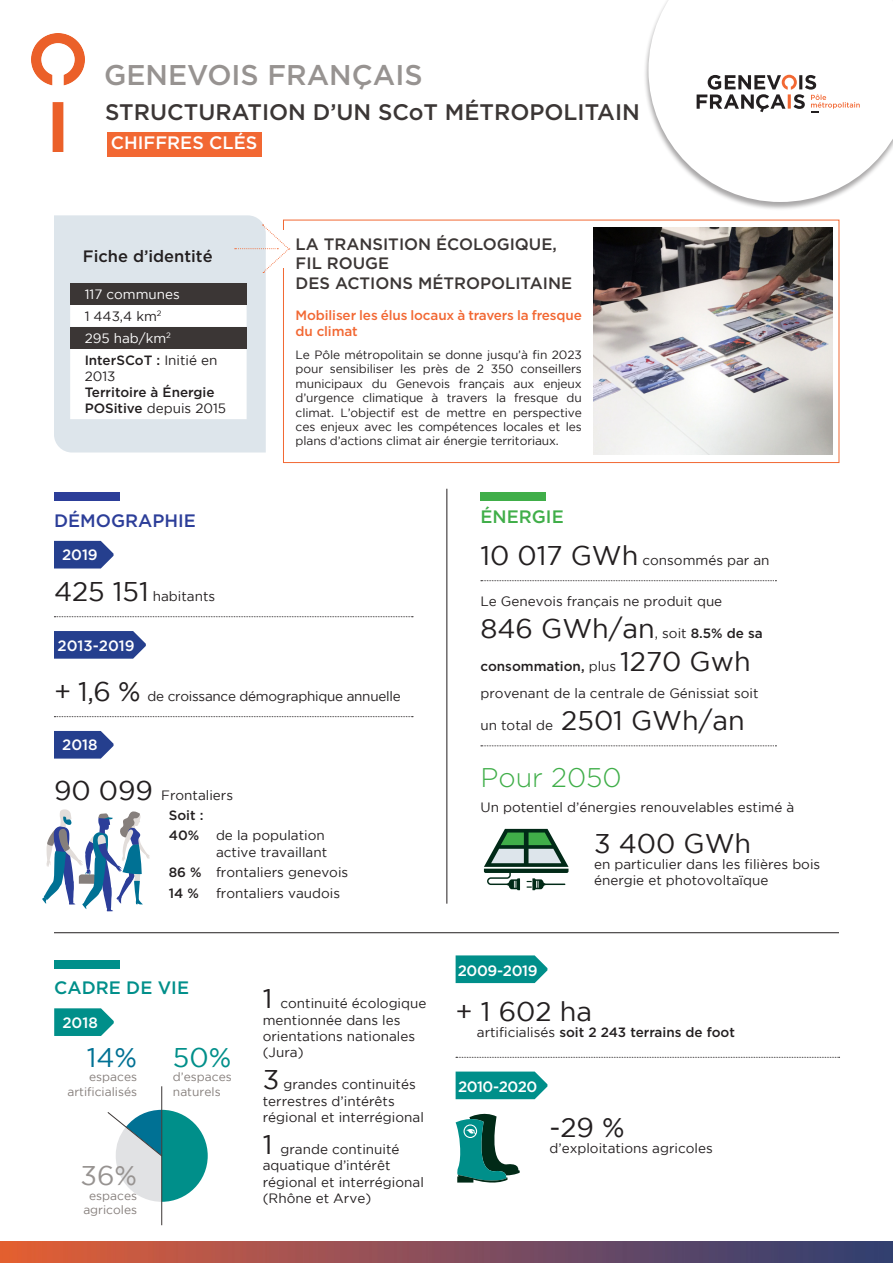
<style>
.page{position:relative;width:893px;height:1263px;background:#fff}
.page>*{position:absolute;margin:0;border:0;box-sizing:border-box;transform-origin:0 0}
.t1{font:500 28.5px "Gotham";color:#979391}
.chapo{font:27px "Gotham";color:#231f20}
.chapo-2{font:300 27px "Gotham";color:#40ae49}
.t2{font:27px "Gotham";color:#008f8a}
.t3{font:27px "Gotham";color:#007194}
.t4{font:27px "Gotham";color:#979391}
.t5{font:500 22.5px "Gotham";color:#3b3635}
.t6{font:500 18px "Gotham";color:#fff}
.t7{font:500 18px "Gotham";color:#2c3e99}
.t8{font:500 18px "Gotham";color:#008f8a}
.chapo-3{font:500 18px "Gotham";color:#40ae49}
.t9{font:500 16.5px/19.8px "Gotham";color:#3b3635}
.t10{font:500 16.5px "Gotham";color:#231f20}
.t11{font:500 15px "Gotham";letter-spacing:-.005em;color:#fff}
.t12{font:500 15px "Gotham";letter-spacing:-.03em;color:#fff}
.chapo-4{font:13.5px/16.2px "Gotham";color:#231f20}
.chapo-5{font:500 13.5px/16.2px "Gotham";color:#231f20}
.t13{font:500 13.5px/16.2px "Gotham";letter-spacing:-.01em;color:#f26833}
.chapo-6{font:13.5px "Gotham";letter-spacing:-.02em;color:#231f20}
.t14{font:13.5px "Gotham";color:#fff}
.t15{font:12px/14.4px "Gotham";letter-spacing:-.01em;color:#231f20;text-align:justify}
.t16{font:12px/14.4px "Gotham";color:#867f7c}
.s1{font-weight:400}
.s2{font-size:27px}
.s3{font-weight:500}
.s4{font-size:13.5px}
.s5{font-weight:500;font-size:13.5px}
.s6{font-weight:400;font-size:27px}
</style>
<div class="page">
<div style="left:107px;top:132px;width:155px;height:24px;background:#f26833"></div>
<div style="left:643px;top:0;width:250px;height:211px;background:#231f20;opacity:.39"></div>
<svg style="left:648px;top:0;width:245px;height:202px"></svg>
<img style="left:32px;top:33px;width:52px;height:118px">
<img style="left:0;top:1242px;width:893px;height:21px">
<div style="left:54px;top:215px;width:212px;height:237px;background:#dde5eb"></div>
<hr style="left:446px;top:489px;width:1px;height:415px;background:#231f20">
<hr style="left:54px;top:932px;width:785px;height:1px;background:#231f20">
<svg style="left:697px;top:75px;width:163px;height:37px"></svg>
<div style="left:480px;top:493px;width:66px;height:8px;background:#40ae49"></div>
<svg style="left:42px;top:809px;width:108px;height:103px"></svg>
<svg style="left:484px;top:829px;width:84px;height:61px"></svg>
<svg style="left:456px;top:1114px;width:64px;height:68px"></svg>
<div style="left:70px;top:283px;width:177px;height:22px;background:#3b3635"></div>
<svg style="left:70px;top:305px;width:177px;height:114px"></svg>
<div style="left:70px;top:327px;width:177px;height:22px;background:#3b3635"></div>
<div style="left:283px;top:220px;width:556px;height:243px;border:1px solid #f26833"></div>
<svg style="left:235px;top:224px;width:55px;height:49px"></svg>
<div style="left:54px;top:960px;width:65px;height:8px;background:#008f8a"></div>
<svg style="left:54px;top:1008px;width:60px;height:28px;background:#1d9c97"></svg>
<hr style="left:161px;top:1086px;width:1px;height:70px;background:#3b3635">
<hr style="left:161px;top:1156px;width:1px;height:69px;background:#3b3635">
<svg style="left:108px;top:1110px;width:100px;height:92px"></svg>
<svg style="left:456px;top:955px;width:91px;height:28px;background:#139792"></svg>
<svg style="left:456px;top:1057px;width:384px;height:1px"></svg>
<svg style="left:456px;top:1071px;width:91px;height:28px;background:#149793"></svg>
<svg style="left:481px;top:580px;width:295px;height:1px"></svg>
<svg style="left:481px;top:745px;width:295px;height:1px"></svg>
<div style="left:54px;top:493px;width:65px;height:8px;background:#2c3e99"></div>
<svg style="left:54px;top:541px;width:60px;height:27px;background:#3b5299"></svg>
<svg style="left:54px;top:616px;width:359px;height:1px"></svg>
<svg style="left:54px;top:631px;width:92px;height:28px;background:#354d96"></svg>
<svg style="left:54px;top:716px;width:359px;height:1px"></svg>
<svg style="left:54px;top:731px;width:60px;height:28px;background:#3e559b"></svg>
<img style="left:593px;top:228px;width:239px;height:227px">
<h1 class="t1" style="left:104px;top:59px;width:320px">GENEVOIS FRANÇAIS</h1>
<p class="t5" style="left:105px;top:99px;width:536px">STRUCTURATION D’UN SCoT MÉTROPOLITAIN</p>
<h3 class="t6" style="left:111px;top:133px;width:148px">CHIFFRES CLÉS</h3>
<p class="t10" style="left:83px;top:247px;width:131px">Fiche d’identité</p>
<p class="t14" style="left:85px;top:287px;width:97px">117 communes</p>
<p class="chapo-4" style="left:85px;top:308px;width:78px">1 443,4 km<sup>2</sup></p>
<p class="t14" style="left:85px;top:330px;width:88px">295 hab/km<sup>2</sup></p>
<p class="chapo-5" style="left:85px;top:351px;width:143px">InterSCoT : <span class="s1">Initié en<br>2013<br></span>Territoire à Énergie<br>POSitive <span class="s1">depuis 2015</span></p>
<p class="t9" style="left:296px;top:233px;width:263px">LA TRANSITION ÉCOLOGIQUE,<br>FIL ROUGE</p>
<p class="t9" style="left:296px;top:273px;width:278px">DES ACTIONS MÉTROPOLITAINE</p>
<p class="t13" style="left:296px;top:307px;width:288px">Mobiliser les élus locaux à travers la fresque du climat</p>
<p class="t15" style="left:296px;top:347px;width:288px">Le Pôle métropolitain se donne jusqu’à fin 2023 pour sensibiliser les près de 2 350 conseillers municipaux du Genevois français aux enjeux d’urgence climatique à travers la fresque du climat. L’objectif est de mettre en perspective ces enjeux avec les compétences locales et les plans d’actions climat air énergie territoriaux.</p>
<p class="t7" style="left:54px;top:510px;width:143px">DÉMOGRAPHIE</p>
<p class="t11" style="left:62px;top:546px;width:37px">2019</p>
<p class="chapo-4" style="left:54px;top:588px;width:163px"><span class="s2">425 151</span> habitants</p>
<p class="t11" style="left:58px;top:637px;width:79px">2013-2019</p>
<p class="chapo-6" style="left:54px;top:689px;width:348px"><span class="s2">+ 1,6 %</span> de croissance démographique annuelle</p>
<p class="t11" style="left:62px;top:736px;width:37px">2018</p>
<p class="chapo-4" style="left:54px;top:786px;width:181px"><span class="s2">90 099</span> Frontaliers</p>
<p class="chapo-5" style="left:169px;top:807px;width:36px">Soit :</p>
<p class="chapo-4" style="left:169px;top:827px;width:160px;text-align:right"><span class="s3">40%</span> de la population active travaillant</p>
<p class="chapo-4" style="left:169px;top:864px;width:181px"><span class="s3">86 %</span> frontaliers genevois</p>
<p class="chapo-5" style="left:169px;top:884px;width:32px">14 %</p>
<p class="chapo-4" style="left:216px;top:884px;width:126px">frontaliers vaudois</p>
<p class="t8" style="left:54px;top:978px;width:136px">CADRE DE VIE</p>
<p class="t11" style="left:62px;top:1014px;width:37px">2018</p>
<p class="t2" style="left:173px;top:1042px;width:60px">50%</p>
<p class="t16" style="left:173px;top:1070px;width:60px">d’espaces naturels</p>
<p class="t3" style="left:87px;top:1042px;width:52px">14%</p>
<p class="t16" style="left:89px;top:1070px;width:49px">espaces</p>
<p class="t16" style="left:67px;top:1084px;width:71px">artificialisés</p>
<p class="t4" style="left:81px;top:1160px;width:58px">36%</p>
<p class="t16" style="left:89px;top:1188px;width:49px">espaces</p>
<p class="t16" style="left:83px;top:1202px;width:55px">agricoles</p>
<p class="chapo-4" style="left:263px;top:995px;width:165px"><span class="s2">1</span> continuité écologique mentionnée dans les orientations nationales (Jura)</p>
<p class="chapo-4" style="left:263px;top:1076px;width:163px"><span class="s2">3</span> grandes continuités terrestres d’intérêts régional et interrégional</p>
<p class="chapo-4" style="left:263px;top:1141px;width:163px"><span class="s2">1</span> grande continuité aquatique d’intérêt régional et interrégional (Rhône et Arve)</p>
<p class="chapo-3" style="left:480px;top:506px;width:85px">ÉNERGIE</p>
<p class="chapo-4" style="left:480px;top:552px;width:291px"><span class="s2">10 017 GWh</span> consommés par an</p>
<p class="chapo-4" style="left:480px;top:593px;width:243px">Le Genevois français ne produit que</p>
<p class="chapo" style="left:480px;top:614px;width:284px">846 GWh/an<span class="s4">, soit</span> <span class="s5">8.5% de sa</span></p>
<p class="chapo-5" style="left:480px;top:657px;width:272px">consommation, <span class="s1">plus</span> <span class="s6">1270 Gwh</span></p>
<p class="chapo-4" style="left:480px;top:684px;width:280px">provenant de la centrale de Génissiat soit</p>
<p class="chapo" style="left:480px;top:705px;width:266px"><span class="s4">un total de</span> 2501 GWh/an</p>
<p class="chapo-2" style="left:480px;top:763px;width:143px">Pour 2050</p>
<p class="chapo-4" style="left:480px;top:799px;width:315px">Un potentiel d’énergies renouvelables estimé à</p>
<p class="chapo" style="left:594px;top:828px;width:159px">3 400 GWh</p>
<p class="chapo-4" style="left:594px;top:856px;width:228px">en particulier dans les filières bois énergie et photovoltaïque</p>
<p class="t11" style="left:458px;top:962px;width:81px">2009-2019</p>
<p class="chapo" style="left:456px;top:996px;width:138px">+ 1 602 ha</p>
<p class="chapo-5" style="left:477px;top:1024px;width:260px"><span class="s1">artificialisés</span> soit 2 243 terrains de foot</p>
<p class="t12" style="left:458px;top:1078px;width:81px">2010-2020</p>
<p class="chapo" style="left:549px;top:1113px;width:77px">-29 %</p>
<p class="chapo-4" style="left:549px;top:1140px;width:165px">d’exploitations agricoles</p>
</div>
